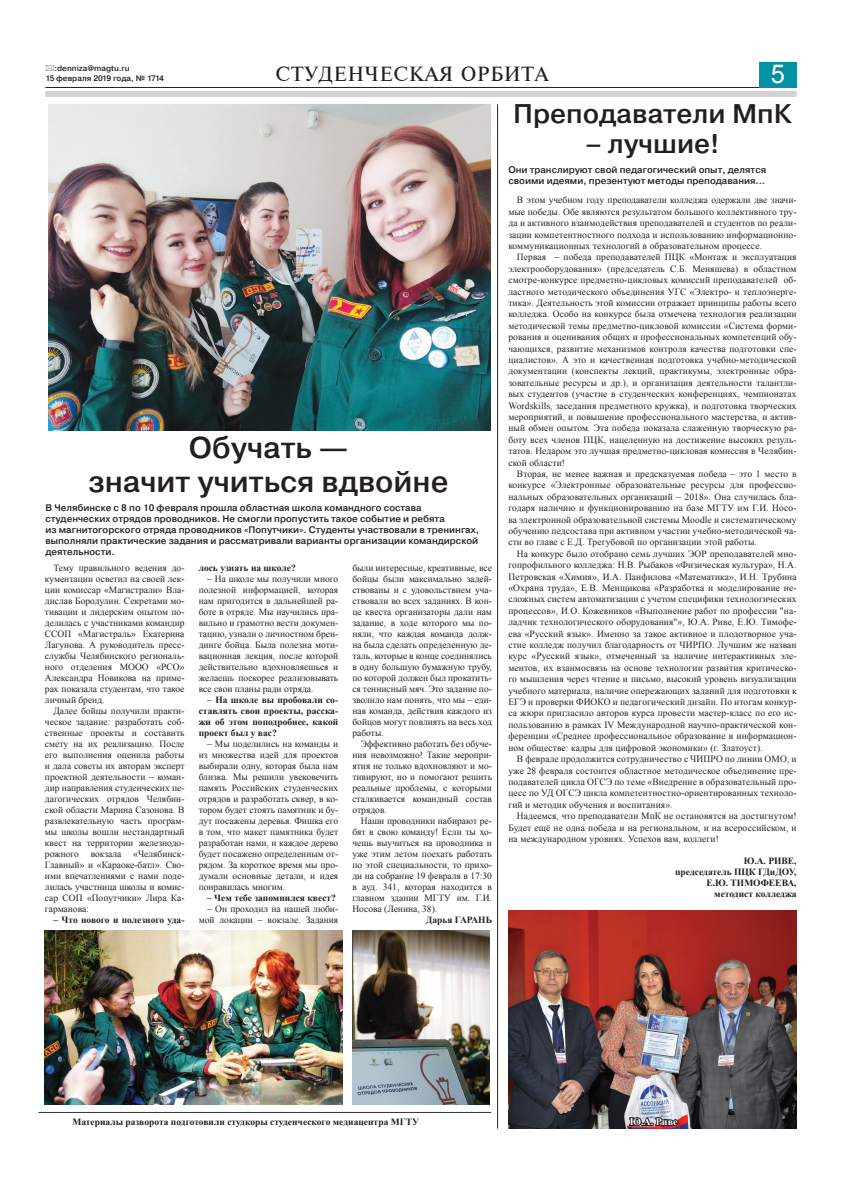
<style>
.page{position:relative;width:842px;height:1191px;background:#fff}
.page>*{position:absolute;margin:0;border:0;box-sizing:border-box;transform-origin:0 0}
.t1{font:500 30px/33px "Pragmatica";color:#231f20;text-align:center}
.t2{font:500 27px "Pragmatica";color:#231f20}
.t3{font:26px "Arial";color:#fff}
.t4{font:19.5px "Newton C";letter-spacing:.025em;color:#231f20}
.t5{font:700 10px "Times New Roman";color:#fff}
.t6{font:9.5px/11px "Times New Roman";color:#231f20;text-align:justify}
.t7{font:500 9.5px/11px "Pragmatica";color:#231f20}
.t8{font:700 9.5px/11px "Times New Roman";color:#231f20;text-align:right}
.t9{font:500 8px/9.6px "Pragmatica";color:#231f20}
.s1{font-weight:400}
</style>
<div class="page">
<hr style="left:45px;top:87px;width:752px;height:1px;background:#231f20">
<div style="left:45px;top:91px;width:752px;height:6px;background:#d1d2d4"></div>
<div style="left:759px;top:62px;width:38px;height:26px;background:#0092a2"></div>
<hr style="left:38px;top:1112px;width:453px;height:1px;background:#313232">
<img style="left:508px;top:910px;width:289px;height:218px">
<svg style="left:628px;top:1114px;width:52px;height:15px"></svg>
<hr style="left:497px;top:104px;width:1px;height:1024px;background:#231f20">
<img style="left:48px;top:104px;width:442px;height:326px">
<img style="left:45px;top:930px;width:297px;height:174px">
<img style="left:353px;top:930px;width:136px;height:174px">
<p class="t9" style="left:45px;top:63px;width:120px;text-indent:9px">:denniza@magtu.ru<br>15 февраля 2019 года, № 1714</p>
<h3 class="t4" style="left:276px;top:63px;width:274px">Студенческая орбита</h3>
<h3 class="t3" style="left:771px;top:57px;width:16px">5</h3>
<h1 class="t1" style="left:88px;top:431px;width:362px">Обучать —<br>значит учиться вдвойне</h1>
<p class="t7" style="left:45px;top:502px;width:435px">В Челябинске с 8 по 10 февраля прошла областная школа командного состава студенческих отрядов проводников. Не смогли пропустить такое событие и ребята<br>из магнитогорского отряда проводников «Попутчики». Студенты участвовали в тренингах, выполняли практические задания и рассматривали варианты организации командирской деятельности.</p>
<p class="t6" style="left:45px;top:562px;width:141px;text-indent:9px">Тему правильного ведения до&shy;кументации осветил на своей лек&shy;ции комиссар «Магистрали» Вла&shy;дислав Бородулин. Секретами мо&shy;тивации и лидерским опытом по&shy;делилась с участниками командир ССОП «Магистраль» Екатерина Лагунова. А руководитель пресс&shy;службы Челябинского региональ&shy;ного отделения МООО «РСО» Александра Новикова на приме&shy;рах показала студентам, что такое личный бренд.</p>
<p class="t6" style="left:45px;top:705px;width:141px;text-indent:9px">Далее бойцы получили практи&shy;ческое задание: разработать соб&shy;ственные проекты и составить смету на их реализацию. После его выполнения оценила работы и дала советы их авторам эксперт проектной деятельности – коман&shy;дир направления студенческих пе&shy;дагогических отрядов Челябин&shy;ской области Марина Сазонова. В развлекательную часть програм&shy;мы школы вошли нестандартный квест на территории железнодо&shy;рожного вокзала «Челябинск-Главный» и «Караоке-батл». Сво&shy;ими впечатлениями с нами поде&shy;лилась участница школы и комис&shy;сар СОП «Попутчики» Лира Ка&shy;гарманова:</p>
<p class="t8" style="left:53px;top:914px;width:133px">– Что нового и полезного уда-</p>
<p class="t8" style="left:199px;top:562px;width:99px">лось узнать на школе?</p>
<p class="t6" style="left:199px;top:573px;width:141px;text-indent:9px">– На школе мы получили много полезной информацией, которая нам пригодится в дальнейшей ра&shy;боте в отряде. Мы научились пра&shy;вильно и грамотно вести докумен&shy;тацию, узнали о личностном брен&shy;динге бойца. Была полезна моти&shy;вационная лекция, после которой действительно вдохновляешься и желаешь поскорее реализовывать все свои планы ради отряда.</p>
<p class="t8" style="left:199px;top:694px;width:141px;text-align:justify;text-indent:9px"><span class="s1">–</span> На школе вы пробовали со&shy;ставлять свои проекты, расска&shy;жи об этом поподробнее, какой проект был у вас?</p>
<p class="t6" style="left:199px;top:738px;width:141px;text-indent:9px">– Мы поделились на команды и из множества идей для проектов выбирали одну, которая была нам близка. Мы решили увековечить память Российских студенческих отрядов и разработать сквер, в ко&shy;тором будет стоять памятник и бу&shy;дут посажены деревья. Фишка его в том, что макет памятника будет разработан нами, и каждое дерево будет посажено определенным от&shy;рядом. За короткое время мы про&shy;думали основные детали, и идея понравилась многим.</p>
<p class="t8" style="left:207px;top:892px;width:130px">– Чем тебе запомнился квест?</p>
<p class="t6" style="left:199px;top:903px;width:141px;text-align:right">– Он проходил на нашей люби&shy;мой локации – вокзале. Задания</p>
<p class="t6" style="left:352px;top:562px;width:141px">были интересные, креативные, все бойцы были максимально задей&shy;ствованы и с удовольствием уча&shy;ствовали во всех заданиях. В кон&shy;це квеста организаторы дали нам задание, в ходе которого мы по&shy;няли, что каждая команда долж&shy;на была сделать определенную де&shy;таль, которые в конце соединялись в одну большую бумажную трубу, по которой должен был прокатить&shy;ся теннисный мяч. Это задание по&shy;зволило нам понять, что мы – еди&shy;ная команда, действия каждого из бойцов могут повлиять на весь ход работы.</p>
<p class="t6" style="left:352px;top:738px;width:141px;text-indent:9px">Эффективно работать без обуче&shy;ния невозможно! Такие меропри&shy;ятия не только вдохновляют и мо&shy;тивируют, но и помогают решить реальные проблемы, с которыми сталкивается командный состав отрядов.</p>
<p class="t6" style="left:352px;top:815px;width:141px;text-indent:9px">Наши проводники набирают ре&shy;бят в свою команду! Если ты хо&shy;чешь выучиться на проводника и уже этим летом поехать работать по этой специальности, то прихо&shy;ди на собрание 19 февраля в 17:30 в ауд. 341, которая находится в главном здании МГТУ им. Г.И.<br>Носова (Ленина, 38).</p>
<p class="t8" style="left:426px;top:914px;width:68px">Дарья Гарань</p>
<h2 class="t2" style="left:513px;top:97px;width:280px">Преподаватели МпК</h2>
<h2 class="t2" style="left:585px;top:127px;width:136px">– лучшие!</h2>
<p class="t7" style="left:508px;top:164px;width:259px">Они транслируют свой педагогический опыт, делятся своими идеями, презентуют методы преподавания…</p>
<p class="t6" style="left:508px;top:194px;width:290px;line-height:11.4px;text-indent:9px">В этом учебном году преподаватели колледжа одержали две значи&shy;мые победы. Обе являются результатом большого коллективного тру&shy;да и активного взаимодействия преподавателей и студентов по реали&shy;зации компетентностного подхода и использованию информационно&shy;коммуникационных технологий в образовательном процессе.</p>
<p class="t6" style="left:508px;top:251px;width:290px;line-height:11.4px;text-indent:9px">Первая – победа преподавателей ПЦК «Монтаж и эксплуатация электрооборудования» (председатель С.Б. Меняшева) в областном смотре-конкурсе предметно-цикловых комиссий преподавателей об&shy;ластного методического объединения УГС «Электро- и теплоэнерге&shy;тика». Деятельность этой комиссии отражает принципы работы всего колледжа. Особо на конкурсе была отмечена технология реализации методической темы предметно-цикловой комиссии «Система форми&shy;рования и оценивания общих и профессиональных компетенций обу&shy;чающихся, развитие механизмов контроля качества подготовки спе&shy;циалистов». А это и качественная подготовка учебно-методической документации (конспекты лекций, практикумы, электронные обра&shy;зовательные ресурсы и др.), и организация деятельности талантли&shy;вых студентов (участие в студенческих конференциях, чемпионатах Wordskills, заседания предметного кружка), и подготовка творческих мероприятий, и повышение профессионального мастерства, и актив&shy;ный обмен опытом. Эта победа показала слаженную творческую ра&shy;боту всех членов ПЦК, нацеленную на достижение высоких резуль&shy;татов. Недаром это лучшая предметно-цикловая комиссия в Челябин&shy;ской области!</p>
<p class="t6" style="left:508px;top:468px;width:290px;line-height:11.4px;text-indent:9px">Вторая, не менее важная и предсказуемая победа – это 1 место в конкурсе «Электронные образовательные ресурсы для профессио&shy;нальных образовательных организаций – 2018». Она случилась бла&shy;годаря наличию и функционированию на базе МГТУ им Г.И. Носо&shy;ва электронной образовательной системы Moodle и систематическому обучению педсостава при активном участии учебно-методической ча&shy;сти во главе с Е.Д. Трегубовой по организации этой работы.</p>
<p class="t6" style="left:508px;top:548px;width:290px;line-height:11.4px;text-indent:9px">На конкурс было отобрано семь лучших ЭОР преподавателей мно&shy;гопрофильного колледжа: Н.В. Рыбаков «Физическая культура», Н.А.<br>Петровская «Химия», И.А. Панфилова «Математика», И.Н. Трубина «Охрана труда», Е.В. Менщикова «Разработка и моделирование не&shy;сложных систем автоматизации с учетом специфики технологических процессов», И.О. Кожевников «Выполнение работ по профессии "на&shy;ладчик технологического оборудования"», Ю.А. Риве, Е.Ю. Тимофе&shy;ева «Русский язык». Именно за такое активное и плодотворное уча&shy;стие колледж получил благодарность от ЧИРПО. Лучшим же назван курс «Русский язык», отмеченный за наличие интерактивных эле&shy;ментов, их взаимосвязь на основе технологии развития критическо&shy;го мышления через чтение и письмо, высокий уровень визуализации учебного материала, наличие опережающих заданий для подготовки к ЕГЭ и проверки ФИОКО и педагогический дизайн. По итогам конкур&shy;са жюри пригласило авторов курса провести мастер-класс по его ис&shy;пользованию в рамках IV Международной научно-практической кон&shy;ференции «Среднее профессиональное образование в информацион&shy;ном обществе: кадры для цифровой экономики» (г. Златоуст).</p>
<p class="t6" style="left:508px;top:753px;width:290px;line-height:11.4px;text-indent:9px">В феврале продолжится сотрудничество с ЧИПРО по линии ОМО, и уже 28 февраля состоится областное методическое объединение пре&shy;подавателей цикла ОГСЭ по теме «Внедрение в образовательный про&shy;цесс по УД ОГСЭ цикла компетентностно-ориентированных техноло&shy;гий и методик обучения и воспитания».</p>
<p class="t6" style="left:508px;top:810px;width:290px;line-height:11.4px;text-indent:9px">Надеемся, что преподаватели МпК не остановятся на достигнутом!<br>Будет ещё не одна победа и на региональном, и на всероссийском, и на международном уровнях. Успехов вам, коллеги!</p>
<p class="t8" style="left:744px;top:855px;width:33px">Ю.А. Рив</p>
<p class="t8" style="left:675px;top:855px;width:123px">е,<br>председатель ПЦК ГДиДОУ,<br>Е.Ю. Тимофеева, методист колледжа</p>
<p class="t8" style="left:72px;top:1116px;width:348px">Материалы разворота подготовили студкоры студенческого медиацентра МГТУ</p>
<p class="t5" style="left:630px;top:1114px;width:49px">Ю.А. Риве</p>
</div>
